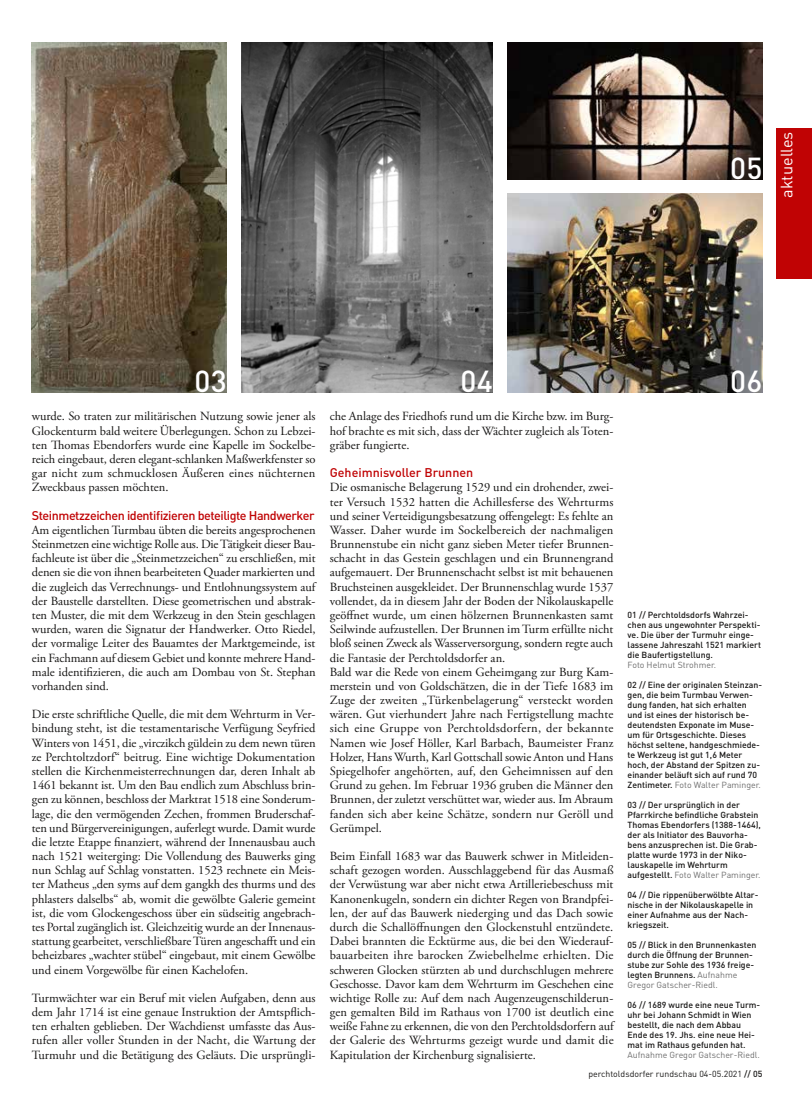
<style>
.page{position:relative;width:812px;height:1099px;background:#fff}
.page>*{position:absolute;margin:0;border:0;box-sizing:border-box;transform-origin:0 0}
.Zahl_in_Bild{font:500 30px "DINOT";letter-spacing:.005em;color:#fff}
.t1{font:16.25px "DINOT";color:#fff}
.FT{font:12.5px/14.1px "Adobe Garamond Pro";color:#181716;text-align:justify}
.FT_AZ{font:500 12.5px "DINOT";letter-spacing:-.035em;color:#c00304}
.FT_AZ-2{font:500 12.5px "DINOT";color:#c00304}
.BT{font:500 8.75px/10px "DINOT";color:#181716}
.t2{font:8.75px "DINOT";color:#181716}
.BT-2{font:8.75px "DINOT";color:#6e6e6e}
.s1{font-weight:400;color:#6e6e6e}
.s2{font-weight:500}
</style>
<div class="page">
<img style="left:32px;top:43px;width:195px;height:349px">
<img style="left:241px;top:43px;width:252px;height:349px">
<img style="left:507px;top:43px;width:255px;height:136px">
<img style="left:507px;top:193px;width:255px;height:199px">
<div style="left:776px;top:128px;width:35px;height:151px;background:#c00304"></div>
<p class="Zahl_in_Bild" style="left:730px;top:148px;width:34px">05</p>
<h2 class="t1" style="left:775px;top:198px;width:68px;rotate:-90deg">aktuelles</h2>
<p class="Zahl_in_Bild" style="left:195px;top:361px;width:34px">03</p>
<p class="Zahl_in_Bild" style="left:460px;top:361px;width:34px">04</p>
<p class="FT" style="left:32px;top:410px;width:285px">wurde. So traten zur militärischen Nutzung sowie jener als Glockenturm bald weitere Überlegungen. Schon zu Lebzei&shy;ten Thomas Ebendorfers wurde eine Kapelle im Sockelbe&shy;reich eingebaut, deren elegant-schlanken Maßwerkfenster so gar nicht zum schmucklosen Äußeren eines nüchternen Zweckbaus passen möchten.</p>
<p class="FT_AZ" style="left:32px;top:506px;width:284px">Steinmetzzeichen identifizieren beteiligte Handwerker</p>
<p class="FT" style="left:32px;top:523px;width:285px">Am eigentlichen Turmbau übten die bereits angesprochenen Steinmetzen eine wichtige Rolle aus. Die Tätigkeit dieser Bau&shy;fachleute ist über die „Steinmetzzeichen“ zu erschließen, mit denen sie die von ihnen bearbeiteten Quader markierten und die zugleich das Verrechnungs- und Entlohnungssystem auf der Baustelle darstellten. Diese geometrischen und abstrak&shy;ten Muster, die mit dem Werkzeug in den Stein geschlagen wurden, waren die Signatur der Handwerker. Otto Riedel, der vormalige Leiter des Bauamtes der Marktgemeinde, ist ein Fachmann auf diesem Gebiet und konnte mehrere Hand&shy;male identifizieren, die auch am Dombau von St. Stephan vorhanden sind.</p>
<p class="FT" style="left:32px;top:707px;width:285px">Die erste schriftliche Quelle, die mit dem Wehrturm in Ver&shy;bindung steht, ist die testamentarische Verfügung Seyfried Winters von 1451, die „virczikch güldein zu dem newn türen ze Perchtoltzdorf“ beitrug. Eine wichtige Dokumentation stellen die Kirchenmeisterrechnungen dar, deren Inhalt ab 1461 bekannt ist. Um den Bau endlich zum Abschluss brin&shy;gen zu können, beschloss der Marktrat 1518 eine Sonderum&shy;lage, die den vermögenden Zechen, frommen Bruderschaf&shy;ten und Bürgervereinigungen, auferlegt wurde. Damit wurde die letzte Etappe finanziert, während der Innenausbau auch nach 1521 weiterging: Die Vollendung des Bauwerks ging nun Schlag auf Schlag vonstatten. 1523 rechnete ein Meis&shy;ter Matheus „den syms auf dem gangkh des thurms und des phlasters dalselbs“ ab, womit die gewölbte Galerie gemeint ist, die vom Glockengeschoss über ein südseitig angebrach&shy;tes Portal zugänglich ist. Gleichzeitig wurde an der Innenaus&shy;stattung gearbeitet, verschließbare Türen angeschafft und ein beheizbares „wachter stübel“ eingebaut, mit einem Gewölbe und einem Vorgewölbe für einen Kachelofen.</p>
<p class="FT" style="left:32px;top:991px;width:285px">Turmwächter war ein Beruf mit vielen Aufgaben, denn aus dem Jahr 1714 ist eine genaue Instruktion der Amtspflich&shy;ten erhalten geblieben. Der Wachdienst umfasste das Aus&shy;rufen aller voller Stunden in der Nacht, die Wartung der Turmuhr und die Betätigung des Geläuts. Die ursprüngli-</p>
<p class="FT" style="left:330px;top:410px;width:285px">che Anlage des Friedhofs rund um die Kirche bzw. im Burg&shy;hof brachte es mit sich, dass der Wächter zugleich als Toten&shy;gräber fungierte.</p>
<p class="FT_AZ-2" style="left:330px;top:464px;width:145px">Geheimnisvoller Brunnen</p>
<p class="FT" style="left:330px;top:481px;width:285px">Die osmanische Belagerung 1529 und ein drohender, zwei&shy;ter Versuch 1532 hatten die Achillesferse des Wehrturms und seiner Verteidigungsbesatzung offengelegt: Es fehlte an Wasser. Daher wurde im Sockelbereich der nachmaligen Brunnenstube ein nicht ganz sieben Meter tiefer Brunnen&shy;schacht in das Gestein geschlagen und ein Brunnengrand aufgemauert. Der Brunnenschacht selbst ist mit behauenen Bruchsteinen ausgekleidet. Der Brunnenschlag wurde 1537 vollendet, da in diesem Jahr der Boden der Nikolauskapelle geöffnet wurde, um einen hölzernen Brunnenkasten samt Seilwinde aufzustellen. Der Brunnen im Turm erfüllte nicht bloß seinen Zweck als Wasserversorgung, sondern regte auch die Fantasie der Perchtoldsdorfer an.</p>
<p class="FT" style="left:330px;top:665px;width:285px">Bald war die Rede von einem Geheimgang zur Burg Kam&shy;merstein und von Goldschätzen, die in der Tiefe 1683 im Zuge der zweiten „Türkenbelagerung“ versteckt worden wären. Gut vierhundert Jahre nach Fertigstellung machte sich eine Gruppe von Perchtoldsdorfern, der bekannte Namen wie Josef Höller, Karl Barbach, Baumeister Franz Holzer, Hans Wurth, Karl Gottschall sowie Anton und Hans Spiegelhofer angehörten, auf, den Geheimnissen auf den Grund zu gehen. Im Februar 1936 gruben die Männer den Brunnen, der zuletzt verschüttet war, wieder aus. Im Abraum fanden sich aber keine Schätze, sondern nur Geröll und Gerümpel.</p>
<p class="FT" style="left:330px;top:849px;width:285px">Beim Einfall 1683 war das Bauwerk schwer in Mitleiden&shy;schaft gezogen worden. Ausschlaggebend für das Ausmaß der Verwüstung war aber nicht etwa Artilleriebeschuss mit Kanonenkugeln, sondern ein dichter Regen von Brandpfei&shy;len, der auf das Bauwerk niederging und das Dach sowie durch die Schallöffnungen den Glockenstuhl entzündete.<br>Dabei brannten die Ecktürme aus, die bei den Wiederauf&shy;bauarbeiten ihre barocken Zwiebelhelme erhielten. Die schweren Glocken stürzten ab und durchschlugen mehrere Geschosse. Davor kam dem Wehrturm im Geschehen eine wichtige Rolle zu: Auf dem nach Augenzeugenschilderun&shy;gen gemalten Bild im Rathaus von 1700 ist deutlich eine weiße Fahne zu erkennen, die von den Perchtoldsdorfern auf der Galerie des Wehrturms gezeigt wurde und damit die Kapitulation der Kirchenburg signalisierte.</p>
<p class="Zahl_in_Bild" style="left:730px;top:361px;width:34px">06</p>
<p class="BT" style="left:627px;top:609px;width:135px">01 // Perchtoldsdorfs Wahrzei&shy;chen aus ungewohnter Perspekti&shy;ve. Die über der Turmuhr einge&shy;lassene Jahreszahl 1521 markiert die Baufertigstellung.</p>
<p class="BT-2" style="left:627px;top:659px;width:90px">Foto Helmut Strohmer.</p>
<p class="BT" style="left:627px;top:679px;width:136px">02 // Eine der originalen Steinzan&shy;gen, die beim Turmbau Verwen&shy;dung fanden, hat sich erhalten und ist eines der historisch be&shy;deutendsten Exponate im Muse&shy;um für Ortsgeschichte. Dieses höchst seltene, handgeschmiede&shy;te Werkzeug ist gut 1,6 Meter hoch, der Abstand der Spitzen zu&shy;einander beläuft sich auf rund 70<br>Zentimeter. <span class="s1">Foto Walter Paminger.</span></p>
<p class="BT" style="left:627px;top:799px;width:135px">03 // Der ursprünglich in der<br>Pfarrkirche befindliche Grabstein<br>Thomas Ebendorfers (1388-1464), der als Initiator des Bauvorha&shy;bens anzusprechen ist. Die Grab&shy;platte wurde 1973 in der Niko&shy;lauskapelle im Wehrturm aufgestellt. <span class="s1">Foto Walter Paminger.</span></p>
<p class="BT" style="left:627px;top:889px;width:132px">04 // Die rippenüberwölbte Altar&shy;nische in der Nikolauskapelle in einer Aufnahme aus der Nach&shy;kriegszeit.</p>
<p class="BT" style="left:627px;top:939px;width:130px">05 // Blick in den Brunnenkasten durch die Öffnung der Brunnen&shy;stube zur Sohle des 1936 freige&shy;legten Brunnens. <span class="s1">Aufnahme<br>Gregor Gatscher-Riedl.</span></p>
<p class="BT" style="left:627px;top:999px;width:134px">06 // 1689 wurde eine neue Turm&shy;uhr bei Johann Schmidt in Wien bestellt, die nach dem Abbau<br>Ende des 19. Jhs. eine neue Hei&shy;mat im Rathaus gefunden hat.<br><span class="s1">Aufnahme Gregor Gatscher-Riedl.</span></p>
<p class="t2" style="left:588px;top:1068px;width:175px">perchtoldsdorfer rundschau 04-05.2021 <span class="s2">// 05</span></p>
</div>
